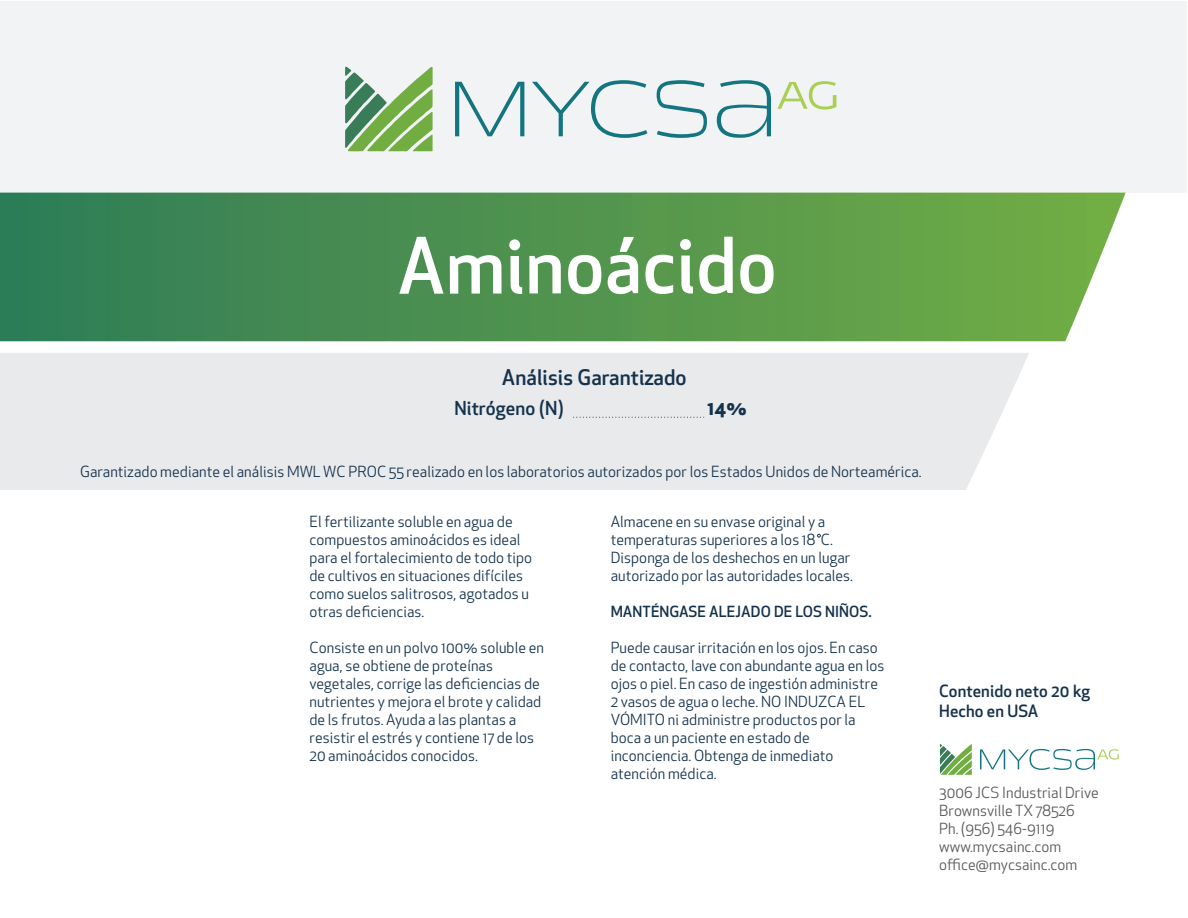
<style>
.page{position:relative;width:1188px;height:918px;background:#fff}
.page>*{position:absolute;margin:0;border:0;box-sizing:border-box;transform-origin:0 0}
.t1{font:500 75px "Apex New";color:#fff}
.t2{font:500 21px "Apex New";letter-spacing:.005em;color:#15324c}
.t3{font:500 18.75px "Apex New";letter-spacing:.005em;color:#15324c}
.t4{font:700 18.75px "Apex New";color:#15324c}
.t5{font:500 16.5px/19.8px "Apex New";letter-spacing:.005em;color:#15324c}
.t6{font:15px/18px "Apex New";letter-spacing:.005em;color:#15324c}
.t7{font:15px/18px "Apex New";letter-spacing:.005em;color:#57585a}
.t8{font:500 15px "Apex New";letter-spacing:.005em;color:#15324c}
</style>
<div class="page">
<div style="left:0;top:353px;width:1029px;height:137px;background:#e9eaeb"></div>
<div style="left:0;top:2px;width:1186px;height:191px;background:#f2f3f4"></div>
<svg style="left:345px;top:66px;width:88px;height:85px"></svg>
<svg style="left:455px;top:82px;width:69px;height:54px"></svg>
<svg style="left:532px;top:80px;width:115px;height:58px"></svg>
<svg style="left:657px;top:80px;width:50px;height:58px"></svg>
<svg style="left:717px;top:80px;width:54px;height:58px"></svg>
<svg style="left:777px;top:81px;width:59px;height:29px"></svg>
<svg style="left:940px;top:744px;width:32px;height:31px"></svg>
<svg style="left:980px;top:749px;width:139px;height:21px"></svg>
<svg style="left:574px;top:417px;width:131px;height:1px"></svg>
<svg style="left:0;top:193px;width:1126px;height:148px;background:#549652"></svg>
<svg style="left:817px;top:534px;width:4px;height:4px"></svg>
<h1 class="t1" style="left:397px;top:216px;width:381px">Aminoácido</h1>
<h2 class="t2" style="left:502px;top:363px;width:186px">Análisis Garantizado</h2>
<p class="t3" style="left:454px;top:396px;width:111px">Nitrógeno (N)</p>
<p class="t4" style="left:708px;top:394px;width:40px">14%</p>
<p class="t6" style="left:80px;top:462px;width:843px">Garantizado mediante el análisis MWL WC PROC 55 realizado en los laboratorios autorizados por los Estados Unidos de Norteamérica.</p>
<p class="t6" style="left:310px;top:512px;width:224px">El fertilizante soluble en agua de compuestos aminoácidos es ideal para el fortalecimiento de todo tipo de cultivos en situaciones difíciles como suelos salitrosos, agotados u otras deficiencias.</p>
<p class="t6" style="left:310px;top:638px;width:236px">Consiste en un polvo 100% soluble en agua, se obtiene de proteínas vegetales, corrige las deficiencias de nutrientes y mejora el brote y calidad de ls frutos. Ayuda a las plantas a resistir el estrés y contiene 17 de los 20 aminoácidos conocidos.</p>
<p class="t6" style="left:611px;top:512px;width:244px">Almacene en su envase original y a temperaturas superiores a los 18 C.<br>Disponga de los deshechos en un lugar autorizado por las autoridades locales.</p>
<p class="t8" style="left:611px;top:601px;width:262px">MANTÉNGASE ALEJADO DE LOS NIÑOS.</p>
<p class="t6" style="left:611px;top:638px;width:275px">Puede causar irritación en los ojos. En caso de contacto, lave con abundante agua en los ojos o piel. En caso de ingestión administre 2 vasos de agua o leche. NO INDUZCA EL VÓMITO ni administre productos por la boca a un paciente en estado de inconciencia. Obtenga de inmediato atención médica.</p>
<p class="t5" style="left:939px;top:681px;width:152px">Contenido neto 20 kg<br>Hecho en USA</p>
<p class="t7" style="left:939px;top:784px;width:161px">3006 JCS Industrial Drive<br>Brownsville TX 78526<br>Ph. (956) 546-9119 www.mycsainc.com office@mycsainc.com</p>
</div>
